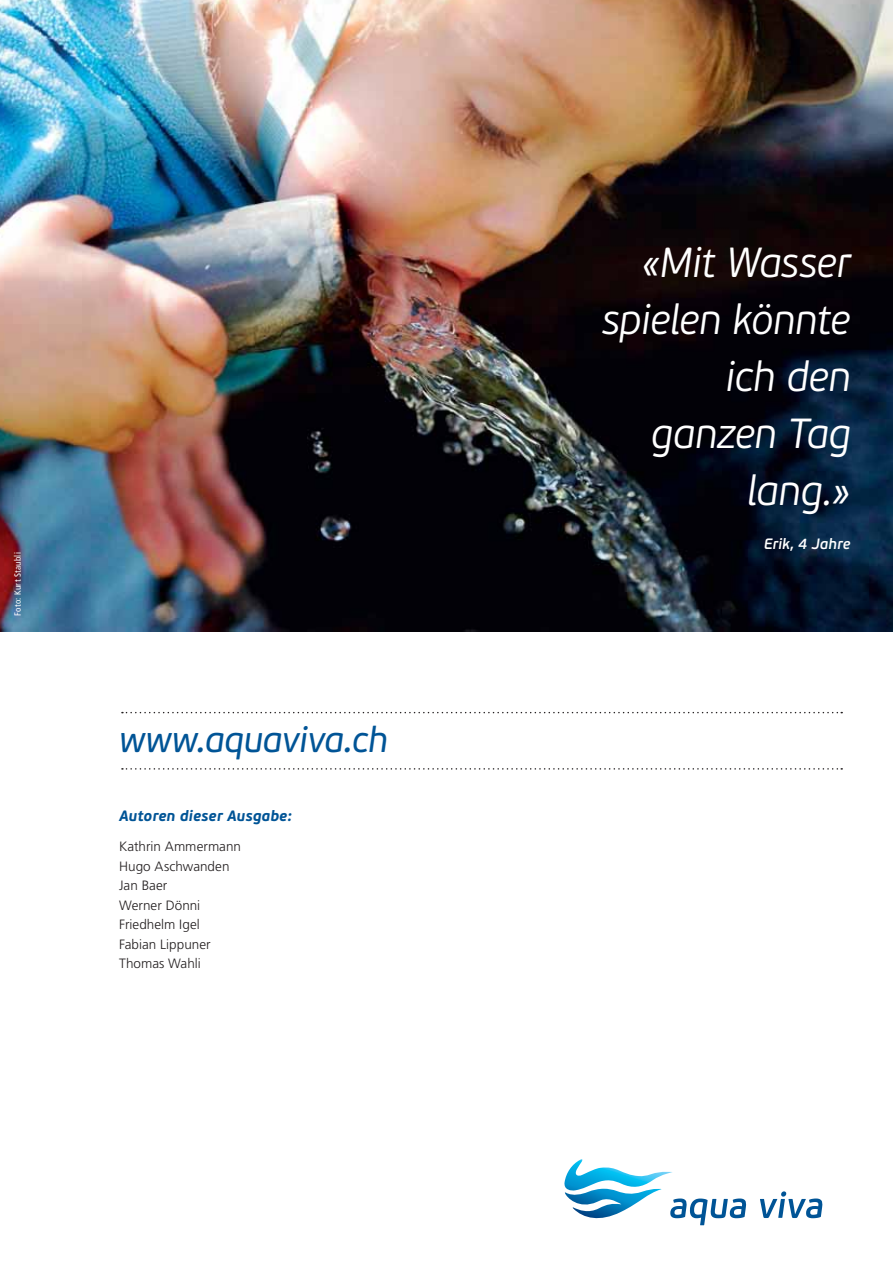
<style>
.page{position:relative;width:893px;height:1263px;background:#fff}
.page>*{position:absolute;margin:0;border:0;box-sizing:border-box;transform-origin:0 0}
.t1{font:italic 300 42px/57px "PF Beau Sans Pro";letter-spacing:-.01em;color:#fff;text-align:right}
.t2{font:italic 36px "PF Beau Sans Pro";letter-spacing:-.005em;color:#005496}
.t3{font:italic 700 15px "PF Beau Sans Pro";letter-spacing:.005em;color:#005496}
.t4{font:italic 600 15px "PF Beau Sans Pro";color:#fff}
.t5{font:300 13.5px/19.5px "Frutiger LT Std";letter-spacing:.005em;color:#231f20}
.t6{font:condensed 9px "Frutiger LT Std";letter-spacing:.03em;color:#fff}
</style>
<div class="page">
<svg style="left:122px;top:712px;width:720px;height:1px"></svg>
<svg style="left:122px;top:768px;width:720px;height:2px"></svg>
<img style="left:0;top:0;width:893px;height:631px">
<svg style="left:760px;top:1191px;width:63px;height:27px"></svg>
<svg style="left:564px;top:1159px;width:182px;height:66px"></svg>
<p class="t6" style="left:13px;top:616px;width:65px;rotate:-90deg">Foto: Kurt Staubli</p>
<h2 class="t2" style="left:119px;top:726px;width:270px">www.aquaviva.ch</h2>
<p class="t3" style="left:119px;top:811px;width:174px">Autoren dieser Ausgabe:</p>
<p class="t5" style="left:119px;top:838px;width:123px">Kathrin Ammermann<br>Hugo Aschwanden<br>Jan Baer<br>Werner Dönni<br>Friedhelm Igel<br>Fabian Lippuner<br>Thomas Wahli</p>
<h1 class="t1" style="left:601px;top:239px;width:251px">«Mit Wasser spielen könnte ich den ganzen Tag lang.»</h1>
<p class="t4" style="left:764px;top:538px;width:88px">Erik, 4 Jahre</p>
</div>
